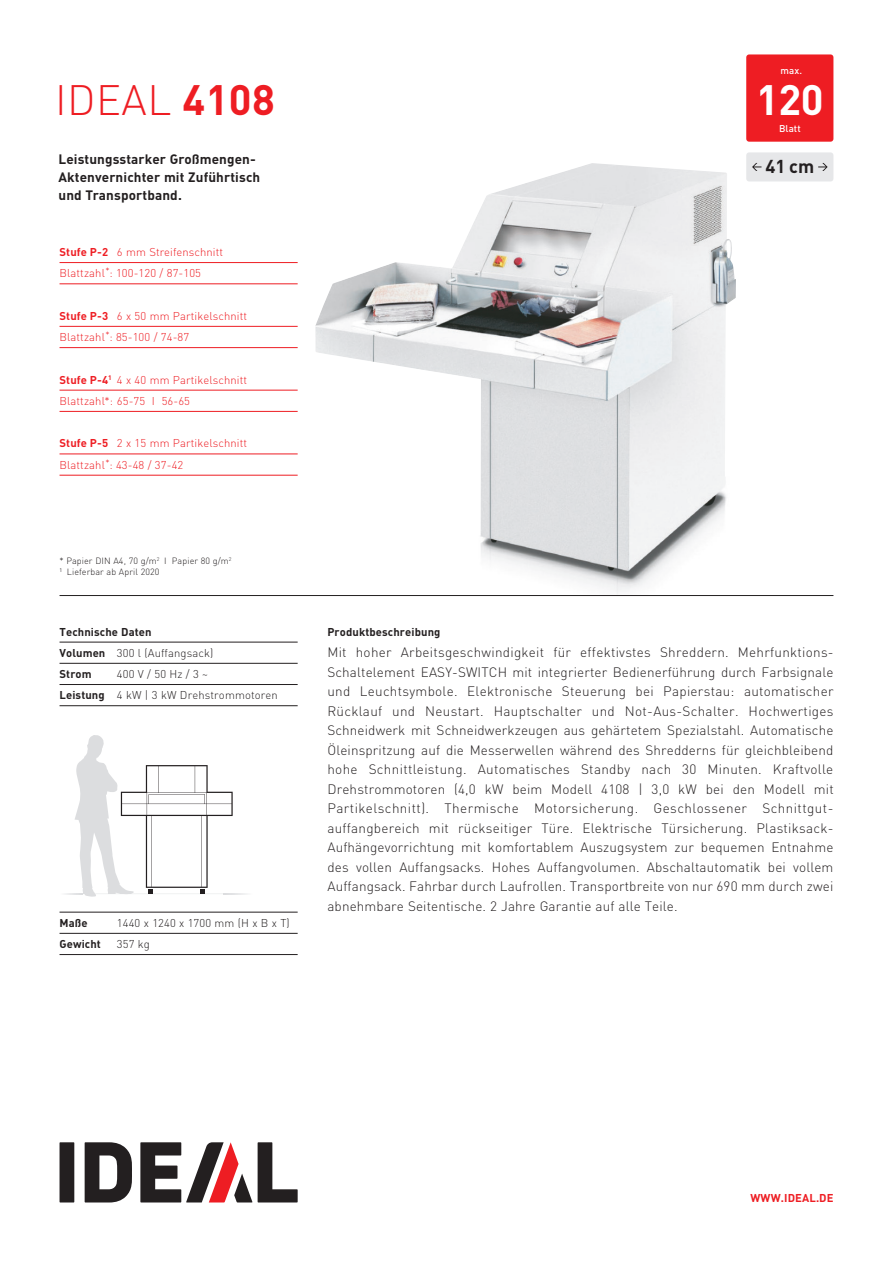
<style>
.page{position:relative;width:893px;height:1263px;background:#fff}
.page>*{position:absolute;margin:0;border:0;box-sizing:border-box;transform-origin:0 0}
.t1{font:300 42px "DIN";letter-spacing:.01em;color:#ee1d23}
.t2{font:700 42px "DIN";color:#fff}
.t3{font:700 18.45px "DIN";color:#231f20}
.t4{font:300 13.5px/19.5px "DIN";letter-spacing:.01em;color:#231f20;text-align:justify}
.t5{font:700 13.5px/18px "DIN";letter-spacing:.01em;color:#231f20}
.t6{font:300 11.25px/21.3px "DIN";letter-spacing:.01em;color:#ee1d23}
.t7{font:700 11.25px/21.1px "DIN";letter-spacing:.01em;color:#231f20}
.t8{font:300 11.25px/21.1px "DIN";letter-spacing:.01em;color:#231f20}
.t9{font:700 11.25px "DIN";letter-spacing:.01em;color:#ee1d23}
.t10{font:500 9.75px "DIN";letter-spacing:.01em;color:#fff}
.t11{font:300 9px/11.6px "DIN";letter-spacing:.01em;color:#231f20}
.s1{font-weight:700}
.s2{font-weight:300}
</style>
<div class="page">
<div style="left:60px;top:1142px;width:14px;height:60px;background:#231f20"></div>
<svg style="left:258px;top:1142px;width:40px;height:60px"></svg>
<svg style="left:85px;top:1142px;width:47px;height:60px"></svg>
<svg style="left:140px;top:1142px;width:112px;height:60px"></svg>
<img style="left:315px;top:163px;width:421px;height:431px">
<hr style="left:60px;top:595px;width:773px;height:1px;background:#231f20">
<div style="left:746px;top:54px;width:87px;height:88px;background:#ee1d23;border-radius:3px"></div>
<div style="left:746px;top:152px;width:87px;height:29px;background:#e6e7e9;border-radius:3px"></div>
<svg style="left:752px;top:163px;width:9px;height:8px"></svg>
<svg style="left:818px;top:163px;width:10px;height:8px"></svg>
<svg style="left:65px;top:735px;width:182px;height:162px"></svg>
<hr style="left:60px;top:262px;width:238px;height:1px;background:#ee1d23">
<hr style="left:60px;top:284px;width:238px;height:1px;background:#ee1d23">
<hr style="left:60px;top:326px;width:238px;height:1px;background:#ee1d23">
<hr style="left:60px;top:347px;width:238px;height:1px;background:#ee1d23">
<hr style="left:60px;top:390px;width:238px;height:1px;background:#ee1d23">
<hr style="left:60px;top:411px;width:238px;height:1px;background:#ee1d23">
<hr style="left:60px;top:454px;width:238px;height:1px;background:#ee1d23">
<hr style="left:60px;top:475px;width:238px;height:1px;background:#ee1d23">
<hr style="left:60px;top:642px;width:238px;height:1px;background:#231f20">
<hr style="left:60px;top:663px;width:238px;height:1px;background:#231f20">
<hr style="left:60px;top:684px;width:238px;height:1px;background:#231f20">
<hr style="left:60px;top:705px;width:238px;height:1px;background:#231f20">
<hr style="left:60px;top:912px;width:238px;height:1px;background:#231f20">
<hr style="left:60px;top:933px;width:238px;height:1px;background:#231f20">
<hr style="left:60px;top:954px;width:238px;height:1px;background:#231f20">
<h1 class="t1" style="left:55px;top:78px;width:221px">IDEAL <span class="s1">4108</span></h1>
<p class="t5" style="left:58px;top:150px;width:203px">Leistungsstarker Großmengen-<br>Aktenvernichter mit Zuführtisch und Transportband.</p>
<p class="t6" style="left:60px;top:242px;width:165px"><span class="s1">Stufe P-2</span> 6 mm Streifenschnitt<br>Blattzahl<sup>*</sup>: 100-120 / 87-105</p>
<p class="t6" style="left:60px;top:306px;width:189px"><span class="s1">Stufe P-3</span> 6 x 50 mm Partikelschnitt<br>Blattzahl<sup>*</sup>: 85-100 / 74-87</p>
<p class="t6" style="left:60px;top:369px;width:189px"><span class="s1">Stufe P-4</span><sup>1</sup> 4 x 40 mm Partikelschnitt<br>Blattzahl*: 65-75 I 56-65</p>
<p class="t6" style="left:60px;top:433px;width:189px"><span class="s1">Stufe P-5</span> 2 x 15 mm Partikelschnitt<br>Blattzahl<sup>*</sup>: 43-48 / 37-42</p>
<p class="t11" style="left:60px;top:555px;width:174px">* Papier DIN A4, 70 g/m<sup>2</sup> I Papier 80 g/m<sup>2<br></sup><sup>1</sup> Lieferbar ab April 2020</p>
<p class="t7" style="left:60px;top:621px;width:155px">Technische Daten<br>Volumen <span class="s2">300 l (Auffangsack)<br></span>Strom</p>
<p class="t8" style="left:60px;top:664px;width:220px;text-indent:57px">400 V / 50 Hz / 3 ~<br><span class="s1">Leistung</span> 4 kW | 3 kW Drehstrommotoren</p>
<p class="t7" style="left:60px;top:912px;width:30px">Maße</p>
<p class="t8" style="left:117px;top:913px;width:174px">1440 x 1240 x 1700 mm (H x B x T)</p>
<p class="t7" style="left:60px;top:933px;width:43px">Gewicht</p>
<p class="t8" style="left:117px;top:934px;width:35px">357 kg</p>
<p class="t10" style="left:780px;top:67px;width:23px">max.</p>
<h1 class="t2" style="left:756px;top:77px;width:69px">120</h1>
<p class="t10" style="left:779px;top:125px;width:23px">Blatt</p>
<p class="t7" style="left:327px;top:621px;width:115px">Produktbeschreibung</p>
<h2 class="t3" style="left:765px;top:156px;width:51px">41 cm</h2>
<p class="t4" style="left:327px;top:643px;width:508px">Mit hoher Arbeitsgeschwindigkeit für effektivstes Shreddern. Mehrfunktions-Schaltelement EASY-SWITCH mit integrierter Bedienerführung durch Farbsignale und Leuchtsymbole. Elektronische Steuerung bei Papierstau: automatischer Rücklauf und Neustart. Hauptschalter und Not-Aus-Schalter. Hochwertiges Schneidwerk mit Schneidwerkzeugen aus gehärtetem Spezialstahl. Automatische Öleinspritzung auf die Messerwellen während des Shredderns für gleichbleibend hohe Schnittleistung. Automatisches Standby nach 30 Minuten. Kraftvolle Drehstrommotoren (4,0 kW beim Modell 4108 | 3,0 kW bei den Modell mit Partikelschnitt). Thermische Motor sicherung. Geschlossener Schnitt gut&shy;auffangbereich mit rück seitiger Türe. Elektrische Türsicherung. Plastiksack-Aufhängevorrichtung mit komfortablem Auszugsystem zur bequemen Entnahme des vollen Auffangsacks. Hohes Auffangvolumen. Abschaltautomatik bei vollem Auffangsack. Fahrbar durch Lauf rollen. Transportbreite von nur 690 mm durch zwei abnehmbare Seitentische. 2 Jahre Garantie auf alle Teile.</p>
<p class="t9" style="left:750px;top:1192px;width:85px">WWW.IDEAL.DE</p>
</div>
